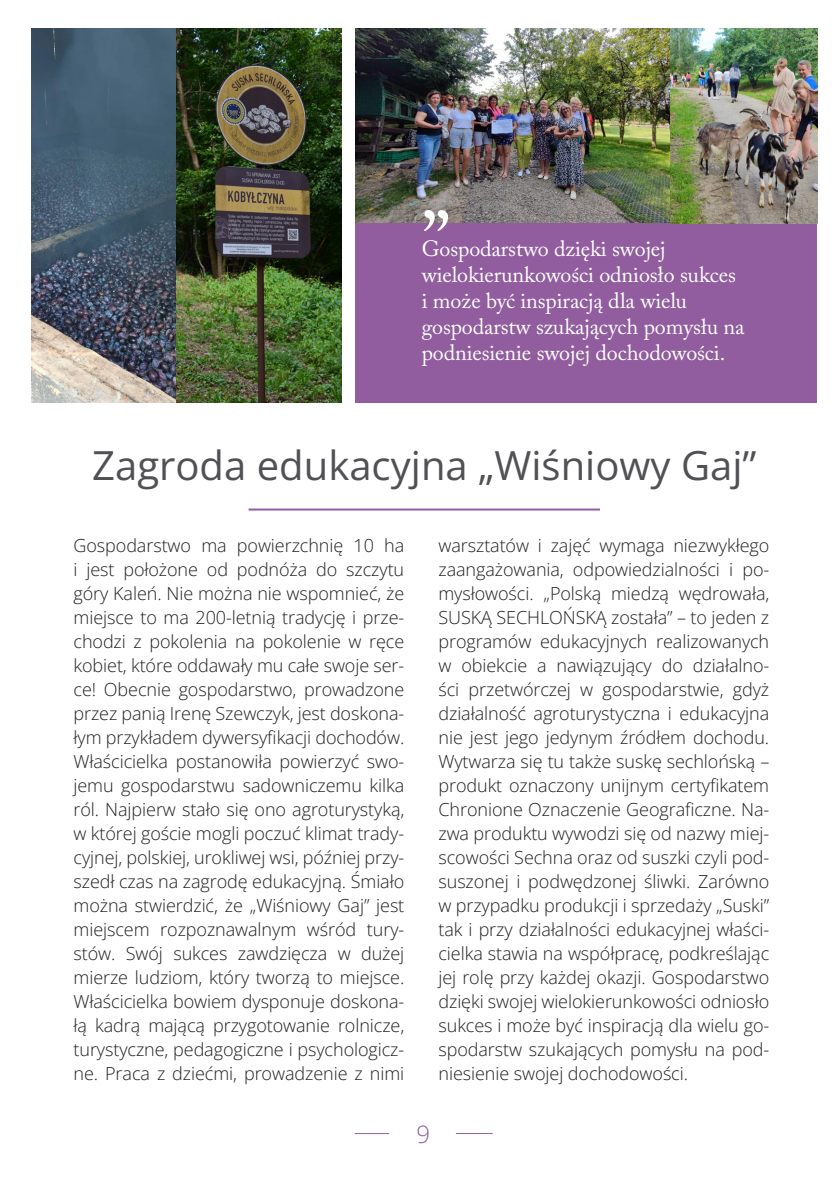
<style>
.page{position:relative;width:840px;height:1191px;background:#fff}
.page>*{position:absolute;margin:0;border:0;box-sizing:border-box;transform-origin:0 0}
.Pospis{font:80px "Adobe Caslon Pro";color:#fff}
.t1{font:40px "Open Sans";color:#515054}
.t2{font:300 24px "Open Sans";color:#915d9e}
.Pospis-2{font:22px/26px "Adobe Caslon Pro";letter-spacing:-.005em;color:#fff}
.Pospis-3{font:300 18px/24px "Open Sans";letter-spacing:-.005em;color:#212125;text-align:justify}
</style>
<div class="page">
<img style="left:31px;top:28px;width:145px;height:374px">
<img style="left:176px;top:28px;width:165px;height:375px">
<img style="left:355px;top:28px;width:315px;height:195px">
<hr style="left:248px;top:508px;width:351px;height:2px;background:#915d9e">
<hr style="left:354px;top:1133px;width:35px;height:1px;background:#915d9e">
<hr style="left:456px;top:1133px;width:36px;height:1px;background:#915d9e">
<div style="left:355px;top:223px;width:461px;height:180px;background:#915d9e"></div>
<img style="left:670px;top:28px;width:146px;height:195px">
<p class="Pospis" style="left:421px;top:145px;width:30px">„</p>
<p class="Pospis-2" style="left:421px;top:236px;width:324px">Gospodarstwo dzięki swojej wielokierunkowości odniosło sukces i może być inspiracją dla wielu gospodarstw szukających pomysłu na podniesienie swojej dochodowości.</p>
<p class="t1" style="left:92px;top:438px;width:665px">Zagroda edukacyjna „Wiśniowy Gaj”</p>
<p class="Pospis-3" style="left:73px;top:533px;width:332px">Gospodarstwo ma powierzchnię 10 ha i jest położone od podnóża do szczytu góry Kaleń. Nie można nie wspomnieć, że miejsce to ma 200-letnią tradycję i prze&shy;chodzi z pokolenia na pokolenie w ręce kobiet, które oddawały mu całe swoje ser&shy;ce! Obecnie gospodarstwo, prowadzone przez panią Irenę Szewczyk, jest doskona&shy;łym przykładem dywersyfikacji dochodów.<br>Właścicielka postanowiła powierzyć swo&shy;jemu gospodarstwu sadowniczemu kilka ról. Najpierw stało się ono agroturystyką, w której goście mogli poczuć klimat trady&shy;cyjnej, polskiej, urokliwej wsi, później przy&shy;szedł czas na zagrodę edukacyjną. Śmiało można stwierdzić, że „Wiśniowy Gaj” jest miejscem rozpoznawalnym wśród tury&shy;stów. Swój sukces zawdzięcza w dużej mierze ludziom, który tworzą to miejsce.<br>Właścicielka bowiem dysponuje doskona&shy;łą kadrą mającą przygotowanie rolnicze, turystyczne, pedagogiczne i psychologicz&shy;ne. Praca z dziećmi, prowadzenie z nimi</p>
<p class="Pospis-3" style="left:438px;top:533px;width:332px">warsztatów i zajęć wymaga niezwykłego zaangażowania, odpowiedzialności i po&shy;mysłowości. „Polską miedzą wędrowała, SUSKĄ SECHLOŃSKĄ została” – to jeden z programów edukacyjnych realizowanych w obiekcie a nawiązujący do działalno&shy;ści przetwórczej w gospodarstwie, gdyż działalność agroturystyczna i edukacyjna nie jest jego jedynym źródłem dochodu.<br>Wytwarza się tu także suskę sechlońską – produkt oznaczony unijnym certyfikatem Chronione Oznaczenie Geograficzne. Na&shy;zwa produktu wywodzi się od nazwy miej&shy;scowości Sechna oraz od suszki czyli pod&shy;suszonej i podwędzonej śliwki. Zarówno w przypadku produkcji i sprzedaży „Suski” tak i przy działalności edukacyjnej właści&shy;cielka stawia na współpracę, podkreślając jej rolę przy każdej okazji. Gospodarstwo dzięki swojej wielokierunkowości odniosło sukces i może być inspiracją dla wielu go&shy;spodarstw szukających pomysłu na pod&shy;niesienie swojej dochodowości.</p>
<p class="t2" style="left:416px;top:1117px;width:15px">9</p>
</div>
